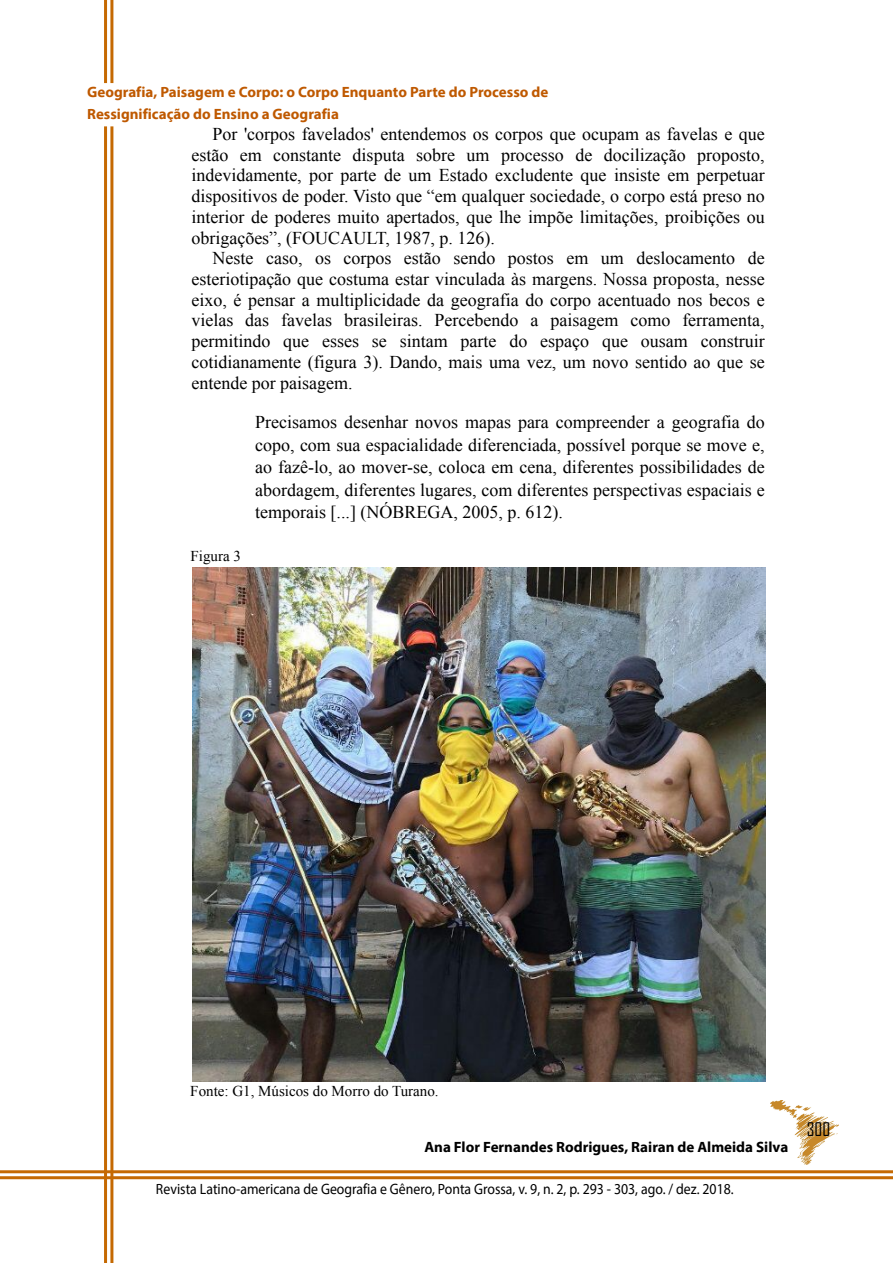
<style>
.page{position:relative;width:893px;height:1263px;background:#fff}
.page>*{position:absolute;margin:0;border:0;box-sizing:border-box;transform-origin:0 0}
.t1{font:18px/20.7px "Times New Roman";color:#000;text-align:justify}
.t2{font:18px "Agency FB";color:#000}
.t3{font:700 15px/22.5px "Myriad Pro";color:#bf5900}
.t4{font:15px "Myriad Pro";color:#000;scale:.92 1}
.t5{font:700 15px "Myriad Pro";color:#000}
.t6{font:15px "Times New Roman";color:#000}
</style>
<div class="page">
<hr style="left:110px;top:0;width:3px;height:1263px;background:#c56902">
<hr style="left:104px;top:0;width:3px;height:1263px;background:#c56902">
<hr style="left:0;top:1176px;width:893px;height:3px;background:#c56902">
<hr style="left:0;top:1170px;width:893px;height:3px;background:#c56902">
<div style="left:86px;top:85px;width:518px;height:40px;background:#fff"></div>
<img style="left:770px;top:1100px;width:69px;height:64px">
<img style="left:192px;top:567px;width:573px;height:514px">
<p class="t3" style="left:87px;top:82px;width:463px">Geografia, Paisagem e Corpo: o Corpo Enquanto Parte do Processo de<br>Ressignificação do Ensino a Geografia</p>
<p class="t1" style="left:191px;top:124px;width:575px;text-indent:21px">Por 'corpos favelados' entendemos os corpos que ocupam as favelas e que estão em constante disputa sobre um processo de docilização proposto, indevidamente, por parte de um Estado excludente que insiste em perpetuar dispositivos de poder. Visto que “em qualquer sociedade, o corpo está preso no interior de poderes muito apertados, que lhe impõe limitações, proibições ou obrigações”, (FOUCAULT, 1987, p. 126).</p>
<p class="t1" style="left:191px;top:248px;width:575px;text-indent:21px">Neste caso, os corpos estão sendo postos em um deslocamento de esteriotipação que costuma estar vinculada às margens. Nossa proposta, nesse eixo, é pensar a multiplicidade da geografia do corpo acentuado nos becos e vielas das favelas brasileiras. Percebendo a paisagem como ferramenta, permitindo que esses se sintam parte do espaço que ousam construir cotidianamente (figura 3). Dando, mais uma vez, um novo sentido ao que se entende por paisagem.</p>
<p class="t1" style="left:255px;top:411px;width:511px;line-height:22.5px">Precisamos desenhar novos mapas para compreender a geografia do copo, com sua espacialidade diferenciada, possível porque se move e, ao fazê-lo, ao mover-se, coloca em cena, diferentes possibilidades de abordagem, diferentes lugares, com diferentes perspectivas espaciais e temporais [...] (NÓBREGA, 2005, p. 612).</p>
<p class="t6" style="left:190px;top:547px;width:52px">Figura 3</p>
<p class="t6" style="left:190px;top:1082px;width:250px">Fonte: G1, Músicos do Morro do Turano.</p>
<p class="t5" style="left:424px;top:1140px;width:365px">Ana Flor Fernandes Rodrigues, Rairan de Almeida Silva</p>
<p class="t4" style="left:156px;top:1183px;width:629px">Revista Latino-americana de Geografia e Gênero, Ponta Grossa, v. 9, n. 2, p. 293 - 303, ago. / dez. 2018.</p>
<p class="t2" style="left:807px;top:1118px;width:25px">300</p>
</div>
